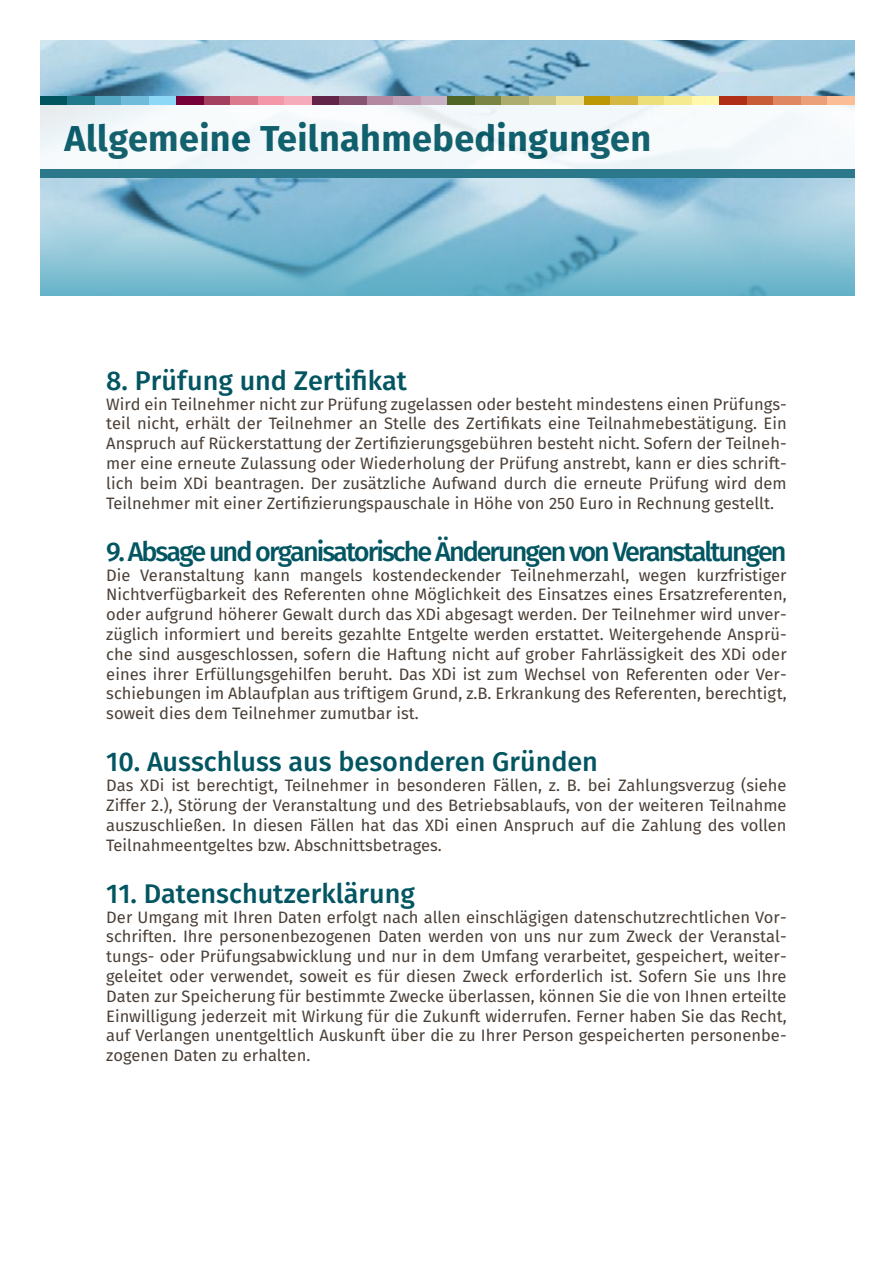
<style>
.page{position:relative;width:893px;height:1263px;background:#fff}
.page>*{position:absolute;margin:0;border:0;box-sizing:border-box;transform-origin:0 0}
.t1{font:700 36px "Fira Sans";letter-spacing:.01em;color:#025561}
.t2{font:500 27px "Fira Sans";letter-spacing:-.005em;color:#025561}
.t3{font:500 27px "Fira Sans";letter-spacing:-.075em;color:#025561}
.t4{font:16.5px/19.8px "Fira Sans";color:#4b4037;text-align:justify}
</style>
<div class="page">
<img style="left:40px;top:40px;width:815px;height:163px">
<svg style="left:40px;top:203px;width:815px;height:93px;background:#82bdd2"></svg>
<div style="left:0;top:105px;width:893px;height:69px;background:#f5f9fb"></div>
<div style="left:40px;top:170px;width:815px;height:8px;background:#2a788a"></div>
<div style="left:40px;top:96px;width:27px;height:9px;background:#00545f"></div>
<div style="left:475px;top:96px;width:27px;height:9px;background:#7a8444"></div>
<div style="left:258px;top:96px;width:27px;height:9px;background:#f497a9"></div>
<div style="left:692px;top:96px;width:27px;height:9px;background:#fff8ad"></div>
<div style="left:149px;top:96px;width:27px;height:9px;background:#8dd7f7"></div>
<div style="left:583px;top:96px;width:27px;height:9px;background:#bc9706"></div>
<div style="left:366px;top:96px;width:27px;height:9px;background:#b588a2"></div>
<div style="left:800px;top:96px;width:28px;height:9px;background:#eba079"></div>
<div style="left:95px;top:96px;width:27px;height:9px;background:#53a7c3"></div>
<div style="left:529px;top:96px;width:27px;height:9px;background:#c8c483"></div>
<div style="left:312px;top:96px;width:27px;height:9px;background:#622549"></div>
<div style="left:746px;top:96px;width:27px;height:9px;background:#c75c36"></div>
<div style="left:203px;top:96px;width:27px;height:9px;background:#a4405f"></div>
<div style="left:638px;top:96px;width:27px;height:9px;background:#ecdf7a"></div>
<div style="left:420px;top:96px;width:27px;height:9px;background:#c9b1c4"></div>
<div style="left:68px;top:96px;width:27px;height:9px;background:#1f798a"></div>
<div style="left:502px;top:96px;width:27px;height:9px;background:#abac6d"></div>
<div style="left:285px;top:96px;width:27px;height:9px;background:#f6abbb"></div>
<div style="left:719px;top:96px;width:27px;height:9px;background:#b12e16"></div>
<div style="left:176px;top:96px;width:27px;height:9px;background:#760038"></div>
<div style="left:610px;top:96px;width:27px;height:9px;background:#d4b843"></div>
<div style="left:393px;top:96px;width:27px;height:9px;background:#be9cb2"></div>
<div style="left:828px;top:96px;width:27px;height:9px;background:#fabd96"></div>
<div style="left:122px;top:96px;width:27px;height:9px;background:#6fbbd9"></div>
<div style="left:556px;top:96px;width:27px;height:9px;background:#eae19e"></div>
<div style="left:339px;top:96px;width:27px;height:9px;background:#875471"></div>
<div style="left:773px;top:96px;width:27px;height:9px;background:#df8761"></div>
<div style="left:230px;top:96px;width:27px;height:9px;background:#dc7a8d"></div>
<div style="left:665px;top:96px;width:27px;height:9px;background:#f6ea91"></div>
<div style="left:448px;top:96px;width:27px;height:9px;background:#4f6526"></div>
<h1 class="t1" style="left:65px;top:113px;width:588px">Allgemeine Teilnahmebedingungen</h1>
<h2 class="t2" style="left:106px;top:361px;width:302px">8. Prüfung und Zertifikat</h2>
<p class="t4" style="left:106px;top:395px;width:682px">Wird ein Teilnehmer nicht zur Prüfung zugelassen oder besteht mindestens einen Prüfungs&shy;teil nicht, erhält der Teilnehmer an Stelle des Zertifikats eine Teilnahmebestätigung. Ein Anspruch auf Rückerstattung der Zertifizierungsgebühren besteht nicht. Sofern der Teilneh&shy;mer eine erneute Zulassung oder Wiederholung der Prüfung anstrebt, kann er dies schrift&shy;lich beim XDi beantragen. Der zusätzliche Aufwand durch die erneute Prüfung wird dem Teilnehmer mit einer Zertifizierungspauschale in Höhe von 250 Euro in Rechnung gestellt.</p>
<h2 class="t3" style="left:106px;top:532px;width:682px">9. Absage und organisatorische Änderungen von Veranstaltungen</h2>
<p class="t4" style="left:106px;top:566px;width:682px">Die Veranstaltung kann mangels kostendeckender Teilnehmerzahl, wegen kurzfristiger Nichtverfügbarkeit des Referenten ohne Möglichkeit des Einsatzes eines Ersatzreferenten, oder aufgrund höherer Gewalt durch das XDi abgesagt werden. Der Teilnehmer wird unver&shy;züglich informiert und bereits gezahlte Entgelte werden erstattet. Weitergehende Ansprü&shy;che sind ausgeschlossen, sofern die Haftung nicht auf grober Fahrlässigkeit des XDi oder eines ihrer Erfüllungsgehilfen beruht. Das XDi ist zum Wechsel von Referenten oder Ver&shy;schiebungen im Ablaufplan aus triftigem Grund, z.B. Erkrankung des Referenten, berechtigt, soweit dies dem Teilnehmer zumutbar ist.</p>
<h2 class="t2" style="left:106px;top:743px;width:493px">10. Ausschluss aus besonderen Gründen</h2>
<p class="t4" style="left:106px;top:777px;width:682px">Das XDi ist berechtigt, Teilnehmer in besonderen Fällen, z. B. bei Zahlungsverzug (siehe Ziffer 2.), Störung der Veranstaltung und des Betriebsablaufs, von der weiteren Teilnahme auszuschließen. In diesen Fällen hat das XDi einen Anspruch auf die Zahlung des vollen Teilnahmeentgeltes bzw. Abschnittsbetrages.</p>
<h2 class="t2" style="left:106px;top:874px;width:310px">11. Datenschutzerklärung</h2>
<p class="t4" style="left:106px;top:908px;width:682px">Der Umgang mit Ihren Daten erfolgt nach allen einschlägigen datenschutzrechtlichen Vor&shy;schriften. Ihre personenbezogenen Daten werden von uns nur zum Zweck der Veranstal&shy;tungs- oder Prüfungsabwicklung und nur in dem Umfang verarbeitet, gespeichert, weiter&shy;geleitet oder verwendet, soweit es für diesen Zweck erforderlich ist. Sofern Sie uns Ihre Daten zur Speicherung für bestimmte Zwecke überlassen, können Sie die von Ihnen erteilte Einwilligung jederzeit mit Wirkung für die Zukunft widerrufen. Ferner haben Sie das Recht, auf Verlangen unentgeltlich Auskunft über die zu Ihrer Person gespeicherten personenbe&shy;zogenen Daten zu erhalten.</p>
</div>
